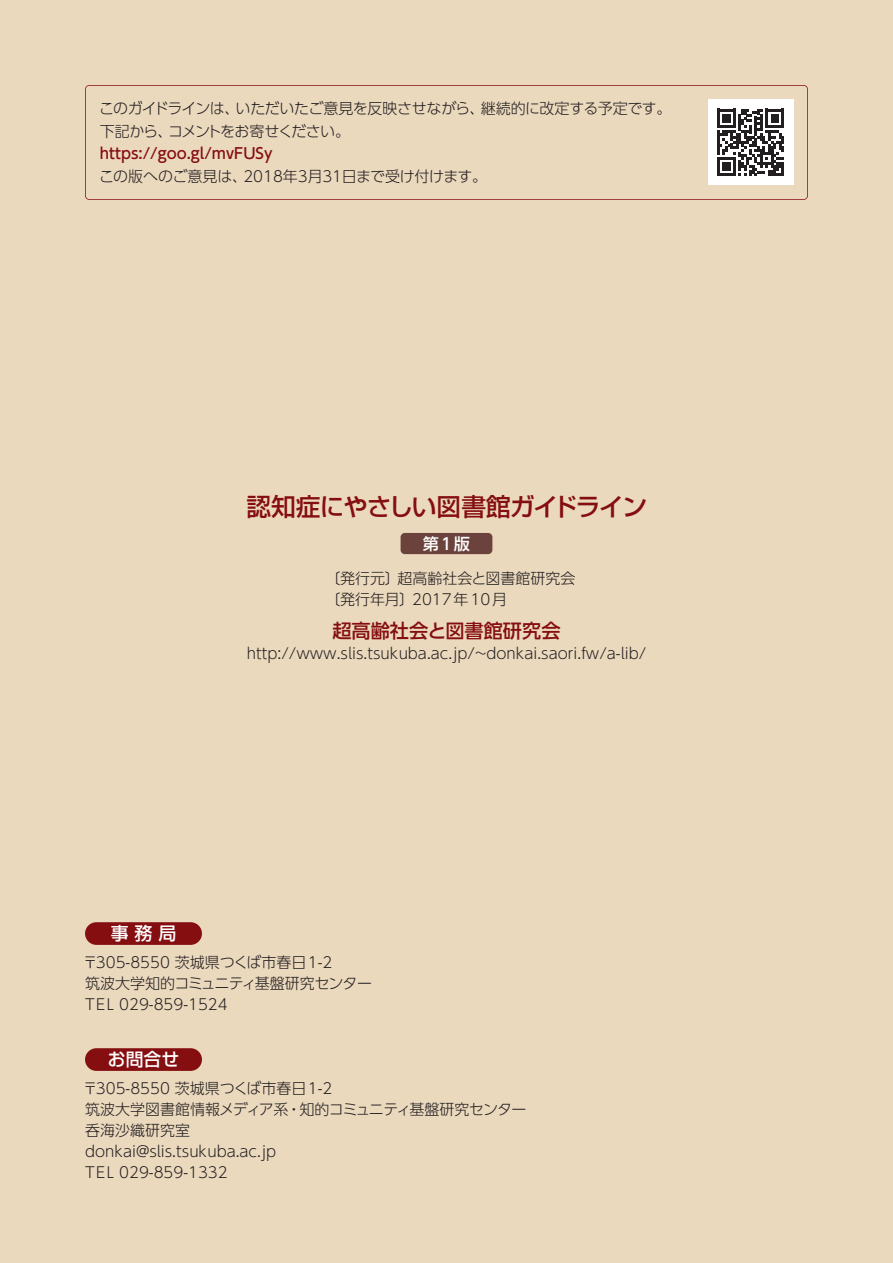
<style>
.page{position:relative;width:893px;height:1263px;background:#ebd9be}
.page>*{position:absolute;margin:0;border:0;box-sizing:border-box;transform-origin:0 0}
.t1{font:500 24.75px "Shin Go Pr 6 N";letter-spacing:-.05em;color:#850e11}
.t2{font:500 19.2px "UD Shin Go Pr 6 N";color:#850e11}
.t3{font:500 17.85px "Shin Go Pr 6 N";color:#fff}
.t4{font:500 16.2px "UD Shin Go Pr 6 N";color:#fff}
.t5{font:300 15px/21px "UD Shin Go Pr 6 N";color:#231f20}
.t6{font:300 15px/22.5px "UD Shin Go Pr 6 N";letter-spacing:-.035em;color:#231f20}
.t7{font:300 15px "UD Shin Go Pr 6 N";letter-spacing:-.02em;color:#231f20}
.t8{font:500 15px "UD Shin Go Pr 6 N";color:#850e11}
</style>
<div class="page">
<svg style="left:85px;top:85px;width:723px;height:115px"></svg>
<div style="left:85px;top:922px;width:117px;height:23px;background:#850e11;border-radius:11px"></div>
<div style="left:85px;top:1048px;width:117px;height:23px;background:#850e11;border-radius:11px"></div>
<div style="left:401px;top:533px;width:91px;height:21px;background:#6b433c;border-radius:4px"></div>
<div style="left:708px;top:100px;width:85px;height:85px;background:#fff"></div>
<svg style="left:717px;top:109px;width:67px;height:67px"></svg>
<p class="t6" style="left:99px;top:97px;width:574px">このガイドラインは、いただいたご意見を反映させながら、継続的に改定する予定です。下記から、コメントをお寄せください。</p>
<p class="t8" style="left:100px;top:142px;width:174px">https://goo.gl/mvFUSy</p>
<p class="t7" style="left:99px;top:164px;width:390px">この版へのご意見は、2018年3月31日まで受け付けます。</p>
<h1 class="t1" style="left:246px;top:486px;width:402px">認知症にやさしい図書館ガイドライン</h1>
<p class="t4" style="left:423px;top:530px;width:49px">第1版</p>
<p class="t5" style="left:325px;top:567px;width:252px">〔発行元〕超高齢社会と図書館研究会〔発行年月〕2017年10月</p>
<p class="t2" style="left:332px;top:615px;width:230px">超高齢社会と図書館研究会</p>
<p class="t5" style="left:247px;top:642px;width:401px">http://www.slis.tsukuba.ac.jp/~donkai.saori.fw/a-lib/</p>
<p class="t3" style="left:111px;top:919px;width:67px">事 務 局</p>
<p class="t5" style="left:83px;top:951px;width:291px">〒305-8550 茨城県つくば市春日1-2<br>筑波大学知的コミュニティ基盤研究センター<br>TEL 029-859-1524</p>
<p class="t3" style="left:108px;top:1045px;width:73px">お問合せ</p>
<p class="t5" style="left:83px;top:1077px;width:445px">〒305-8550 茨城県つくば市春日1-2<br>筑波大学図書館情報メディア系・知的コミュニティ基盤研究センター呑海沙織研究室<br>donkai@slis.tsukuba.ac.jp<br>TEL 029-859-1332</p>
</div>
